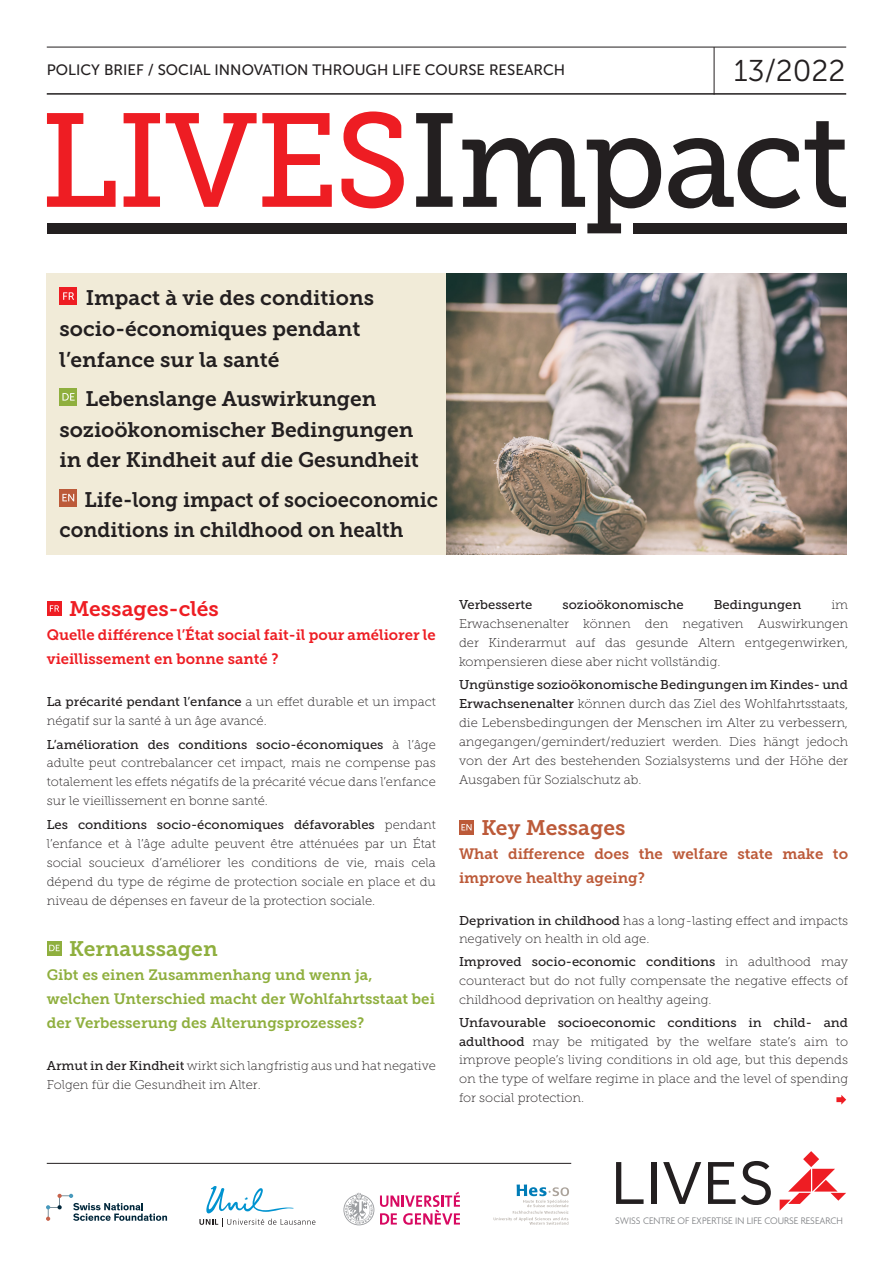
<style>
.page{position:relative;width:893px;height:1263px;background:#fff}
.page>*{position:absolute;margin:0;border:0;box-sizing:border-box;transform-origin:0 0}
.t1{font:132.75px "Museo Slab 500";letter-spacing:-.02em;color:#231f20}
.t2{font:30px "Museo Sans 300";color:#231f20}
.t3{font:21px/30.8px "Museo Slab 700";color:#231f20}
.t4{font:21px/30.8px "Museo Slab 700";color:#231f20;scale:.96 1}
.t5{font:21px "Museo Slab 700";color:#ee1d23}
.t6{font:21px "Museo Slab 700";color:#8faf3e}
.t7{font:21px "Museo Slab 700";color:#bc5a39}
.t8{font:15px/24px "Museo Slab 700";color:#8faf3e}
.t9{font:15px/24px "Museo Slab 700";color:#ee1d23}
.t10{font:15px/24px "Museo Slab 700";color:#bc5a39}
.t11{font:15px "Museo Sans 500";color:#231f20}
.t12{font:12.75px/18.9px "Museo Slab 100";color:#231f20;text-align:justify}
.t13{font:12.75px "Museo Slab 500";color:#231f20}
.t14{font:300 10.2px "Agenda";color:#808285}
.s1{color:#ee1d23}
.s2{font-family:"Museo Slab 500"}
</style>
<div class="page">
<hr style="left:47px;top:93px;width:799px;height:2px;background:#231f20">
<hr style="left:47px;top:47px;width:799px;height:1px;background:#231f20">
<div style="left:47px;top:601px;width:15px;height:15px;background:#ee1d23"></div>
<svg style="left:50px;top:605px;width:9px;height:7px"></svg>
<div style="left:47px;top:940px;width:15px;height:15px;background:#8faf3e"></div>
<svg style="left:49px;top:945px;width:11px;height:6px"></svg>
<div style="left:459px;top:820px;width:15px;height:15px;background:#bc5a39"></div>
<svg style="left:461px;top:824px;width:10px;height:6px"></svg>
<svg style="left:780px;top:1151px;width:66px;height:60px"></svg>
<svg style="left:616px;top:1162px;width:28px;height:42px"></svg>
<div style="left:651px;top:1162px;width:5px;height:42px;background:#231f20"></div>
<svg style="left:663px;top:1162px;width:38px;height:42px"></svg>
<svg style="left:708px;top:1161px;width:63px;height:44px"></svg>
<hr style="left:47px;top:1163px;width:524px;height:1px;background:#231f20">
<hr style="left:714px;top:47px;width:1px;height:48px;background:#231f20">
<svg style="left:836px;top:1095px;width:10px;height:9px"></svg>
<div style="left:47px;top:223px;width:528px;height:10px;background:#231f20"></div>
<div style="left:633px;top:223px;width:213px;height:10px;background:#231f20"></div>
<svg style="left:199px;top:1186px;width:116px;height:41px"></svg>
<svg style="left:343px;top:1192px;width:31px;height:33px"></svg>
<svg style="left:380px;top:1192px;width:80px;height:33px"></svg>
<svg style="left:494px;top:1184px;width:75px;height:41px"></svg>
<svg style="left:46px;top:1194px;width:121px;height:27px"></svg>
<div style="left:47px;top:273px;width:799px;height:282px;background:#f1ebd8"></div>
<div style="left:60px;top:287px;width:17px;height:18px;background:#ee1d23"></div>
<svg style="left:63px;top:292px;width:11px;height:8px"></svg>
<div style="left:60px;top:388px;width:17px;height:18px;background:#8faf3e"></div>
<svg style="left:62px;top:393px;width:13px;height:8px"></svg>
<svg style="left:60px;top:489px;width:17px;height:17px"></svg>
<svg style="left:62px;top:494px;width:12px;height:7px"></svg>
<img style="left:446px;top:273px;width:400px;height:282px">
<p class="t11" style="left:47px;top:62px;width:520px">POLICY BRIEF / SOCIAL INNOVATION THROUGH LIFE COURSE RESEARCH</p>
<p class="t2" style="left:734px;top:54px;width:113px">13/2022</p>
<p class="t1" style="left:40px;top:87px;width:811px"><span class="s1">LIVES</span>Impact</p>
<p class="t3" style="left:60px;top:282px;width:316px;text-indent:26px">Impact à vie des conditions socio-économiques pendant l’enfance sur la santé</p>
<p class="t3" style="left:60px;top:383px;width:361px;text-indent:26px">Lebenslange Auswirkungen sozioökonomischer Bedingungen in der Kindheit auf die Gesundheit</p>
<p class="t4" style="left:60px;top:484px;width:396px;text-indent:25px">Life-long impact of socioeconomic conditions in childhood on health</p>
<p class="t5" style="left:69px;top:597px;width:151px">Messages-clés</p>
<p class="t9" style="left:47px;top:623px;width:391px">Quelle différence l’État social fait-il pour améliorer le vieillissement en bonne santé ?</p>
<p class="t12" style="left:47px;top:692px;width:391px"><span class="s2">La précarité pendant l’enfance</span> a un effet durable et un impact négatif sur la santé à un âge avancé.</p>
<p class="t12" style="left:47px;top:735px;width:391px"><span class="s2">L’amélioration des conditions socio-économiques</span> à l’âge adulte peut contrebalancer cet impact, mais ne compense pas totalement les effets négatifs de la précarité vécue dans l’enfance sur le vieillissement en bonne santé.</p>
<p class="t12" style="left:47px;top:815px;width:391px"><span class="s2">Les conditions socio-économiques défavorables</span> pendant l’enfance et à l’âge adulte peuvent être atténuées par un État social soucieux d’améliorer les conditions de vie, mais cela dépend du type de régime de protection sociale en place et du niveau de dépenses en faveur de la protection sociale.</p>
<p class="t6" style="left:69px;top:936px;width:150px">Kernaussagen</p>
<p class="t8" style="left:47px;top:962px;width:390px">Gibt es einen Zusammenhang und wenn ja, welchen Unterschied macht der Wohlfahrtsstaat bei der Verbesserung des Alterungsprozesses?</p>
<p class="t12" style="left:47px;top:1056px;width:391px"><span class="s2">Armut in der Kindheit</span> wirkt sich langfristig aus und hat negative<br>Folgen für die Gesundheit im Alter.</p>
<p class="t13" style="left:459px;top:597px;width:75px">Verbesserte</p>
<p class="t13" style="left:562px;top:597px;width:123px">sozioökonomische</p>
<p class="t13" style="left:714px;top:597px;width:89px">Bedingungen</p>
<p class="t12" style="left:459px;top:595px;width:391px;text-indent:372px">im Erwachsenenalter können den negativen Auswirkungen der Kinderarmut auf das gesunde Altern entgegenwirken, kompensieren diese aber nicht vollständig.</p>
<p class="t12" style="left:459px;top:675px;width:391px"><span class="s2">Ungünstige sozioökonomische Bedingungen im Kindes- und Erwachsenenalter</span> können durch das Ziel des Wohlfahrtsstaats, die Lebensbedingungen der Menschen im Alter zu verbessern, angegangen/gemindert/reduziert werden. Dies hängt jedoch von der Art des bestehenden Sozialsystems und der Höhe der Ausgaben für Sozialschutz ab.</p>
<p class="t7" style="left:481px;top:816px;width:146px">Key Messages</p>
<p class="t10" style="left:459px;top:842px;width:391px">What difference does the welfare state make to improve healthy ageing?</p>
<p class="t12" style="left:459px;top:911px;width:391px"><span class="s2">Deprivation in childhood</span> has a long-lasting effect and impacts negatively on health in old age.</p>
<p class="t12" style="left:459px;top:953px;width:391px"><span class="s2">Improved socio-economic conditions</span> in adulthood may counteract but do not fully compensate the negative effects of childhood deprivation on healthy ageing.</p>
<p class="t12" style="left:459px;top:1013px;width:391px"><span class="s2">Unfavourable socioeconomic conditions in child- and adulthood</span> may be mitigated by the welfare state’s aim to improve people’s living conditions in old age, but this depends on the type of welfare regime in place and the level of spending for social protection.</p>
<p class="t14" style="left:615px;top:1215px;width:229px">SWISS CENTRE OF EXPERTISE IN LIFE COURSE RESEARCH</p>
</div>
